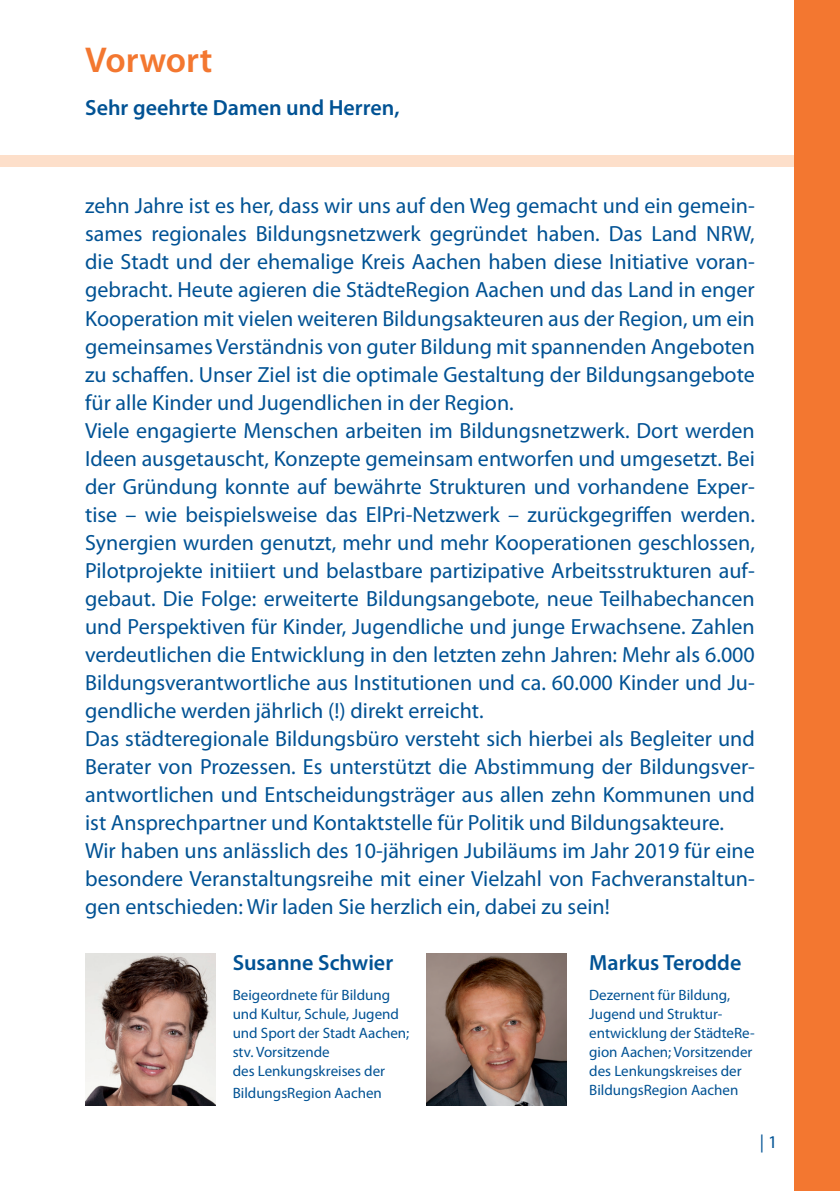
<style>
.page{position:relative;width:840px;height:1191px;background:#fff}
.page>*{position:absolute;margin:0;border:0;box-sizing:border-box;transform-origin:0 0}
.t1{font:600 36px "Myriad Pro";color:#f37730}
.t2{font:22px/28px "Myriad Pro";color:#005294}
.t3{font:600 22px "Myriad Pro";color:#005294}
.t4{font:18px "Myriad Pro";color:#005294}
.t5{font:15px/19px "Myriad Pro";color:#005294}
</style>
<div class="page">
<div style="left:0;top:155px;width:839px;height:12px;background:#fddfca"></div>
<div style="left:794px;top:0;width:45px;height:1191px;background:#f37730"></div>
<img style="left:426px;top:953px;width:140px;height:153px">
<img style="left:85px;top:953px;width:130px;height:153px">
<h1 class="t1" style="left:85px;top:40px;width:129px">Vorwort</h1>
<p class="t3" style="left:85px;top:95px;width:316px">Sehr geehrte Damen und Herren,</p>
<p class="t2" style="left:85px;top:192px;width:671px">zehn Jahre ist es her, dass wir uns auf den Weg gemacht und ein gemein&shy;sames regionales Bildungsnetzwerk gegründet haben. Das Land NRW, die Stadt und der ehemalige Kreis Aachen haben diese Initiative voran&shy;gebracht. Heute agieren die StädteRegion Aachen und das Land in enger Kooperation mit vielen weiteren Bildungsakteuren aus der Region, um ein gemeinsames Verständnis von guter Bildung mit spannenden Angeboten zu schaffen. Unser Ziel ist die optimale Gestaltung der Bildungsangebote für alle Kinder und Jugendlichen in der Region.<br>Viele engagierte Menschen arbeiten im Bildungsnetzwerk. Dort werden Ideen ausgetauscht, Konzepte gemeinsam entworfen und umgesetzt. Bei der Gründung konnte auf bewährte Strukturen und vorhandene Exper&shy;tise – wie beispielsweise das ElPri-Netzwerk – zurückgegriffen werden.<br>Synergien wurden genutzt, mehr und mehr Kooperationen geschlossen, Pilotprojekte initiiert und belastbare partizipative Arbeitsstrukturen auf&shy;gebaut. Die Folge: erweiterte Bildungsangebote, neue Teilhabechancen und Perspektiven für Kinder, Jugendliche und junge Erwachsene. Zahlen verdeutlichen die Entwicklung in den letzten zehn Jahren: Mehr als 6.000<br>Bildungsverantwortliche aus Institutionen und ca. 60.000 Kinder und Ju&shy;gendliche werden jährlich (!) direkt erreicht.<br>Das städteregionale Bildungsbüro versteht sich hierbei als Begleiter und Berater von Prozessen. Es unterstützt die Abstimmung der Bildungsver&shy;antwortlichen und Entscheidungsträger aus allen zehn Kommunen und ist Ansprechpartner und Kontaktstelle für Politik und Bildungsakteure.<br>Wir haben uns anlässlich des 10-jährigen Jubiläums im Jahr 2019 für eine besondere Veranstaltungsreihe mit einer Vielzahl von Fachveranstaltun&shy;gen entschieden: Wir laden Sie herzlich ein, dabei zu sein!</p>
<p class="t3" style="left:232px;top:950px;width:162px">Susanne Schwier</p>
<p class="t5" style="left:232px;top:985px;width:178px">Beigeordnete für Bildung und Kultur, Schule, Jugend und Sport der Stadt Aachen; stv. Vorsitzende<br>des Lenkungskreises der</p>
<p class="t5" style="left:232px;top:1083px;width:151px">BildungsRegion Aachen</p>
<p class="t3" style="left:589px;top:950px;width:154px">Markus Terodde</p>
<p class="t5" style="left:589px;top:985px;width:167px">Dezernent für Bildung,<br>Jugend und Struktur&shy;entwicklung der StädteRe&shy;gion Aachen; Vorsitzender des Lenkungskreises der<br>BildungsRegion Aachen</p>
<p class="t4" style="left:759px;top:1132px;width:19px">| 1</p>
</div>
